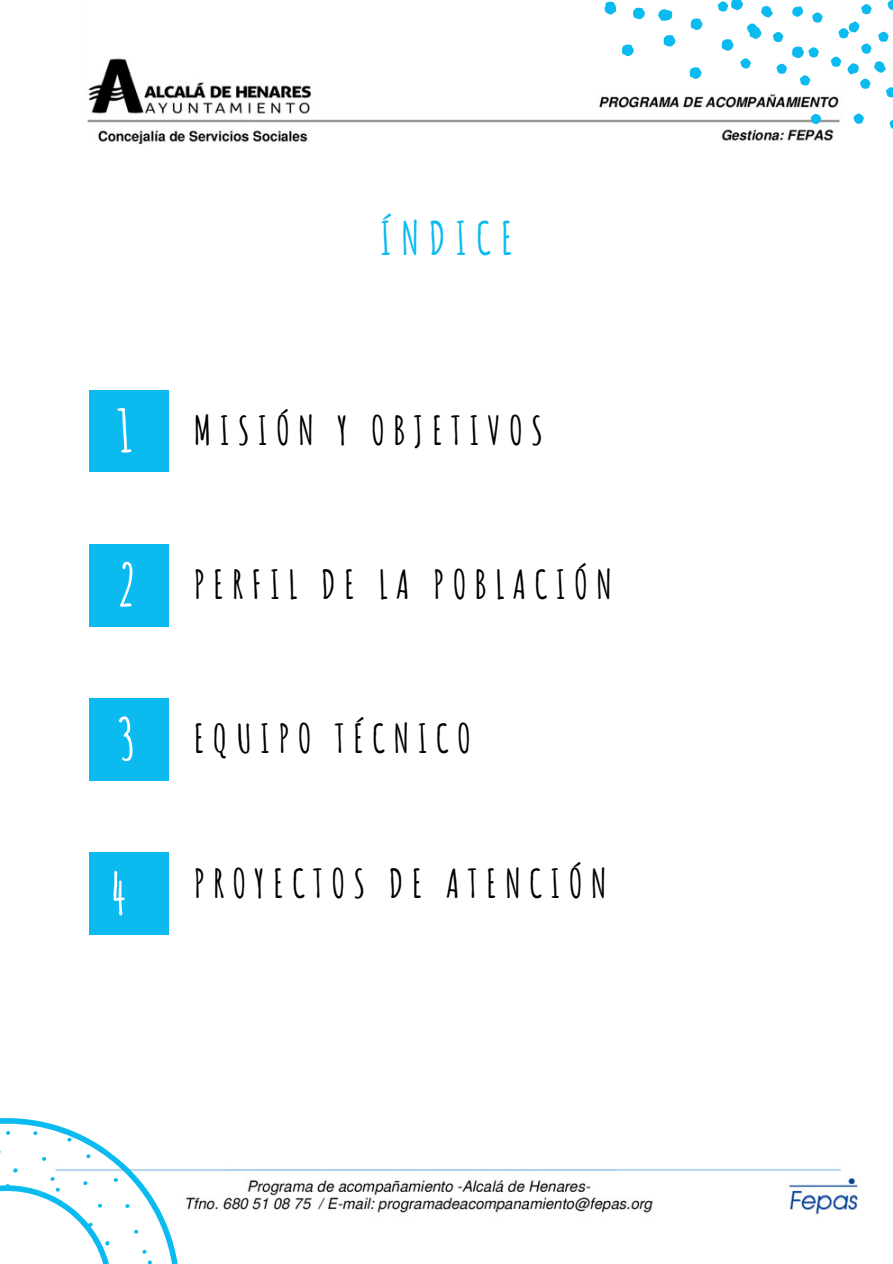
<style>
.page{position:relative;width:893px;height:1264px;background:#fff}
.page>*{position:absolute;margin:0;border:0;box-sizing:border-box;transform-origin:0 0}
.t1{font:700 57.45px "Amatic SC";color:#fff}
.t2{font:700 45px "Amatic SC";letter-spacing:.21em;color:#0bbbef}
.t3{font:700 39px "Amatic SC";letter-spacing:.21em;color:#000}
</style>
<div class="page">
<img style="left:87px;top:1px;width:771px;height:1214px">
<div style="left:89px;top:390px;width:79px;height:82px;background:#0bbbef"></div>
<div style="left:89px;top:544px;width:79px;height:82px;background:#0bbbef"></div>
<div style="left:89px;top:698px;width:79px;height:82px;background:#0bbbef"></div>
<div style="left:89px;top:852px;width:79px;height:82px;background:#0bbbef"></div>
<svg style="left:604px;top:2px;width:12px;height:13px"></svg>
<svg style="left:658px;top:9px;width:14px;height:12px"></svg>
<svg style="left:690px;top:18px;width:12px;height:12px"></svg>
<svg style="left:663px;top:35px;width:12px;height:12px"></svg>
<svg style="left:622px;top:44px;width:12px;height:12px"></svg>
<svg style="left:689px;top:67px;width:12px;height:11px"></svg>
<svg style="left:633px;top:8px;width:12px;height:11px"></svg>
<svg style="left:0;top:1047px;width:250px;height:216px"></svg>
<svg style="left:808px;top:112px;width:15px;height:14px"></svg>
<svg style="left:889px;top:120px;width:3px;height:9px"></svg>
<svg style="left:851px;top:112px;width:13px;height:14px"></svg>
<svg style="left:715px;top:0;width:177px;height:100px"></svg>
<p class="t1" style="left:117px;top:394px;width:17px">1</p>
<p class="t1" style="left:117px;top:548px;width:21px">2</p>
<p class="t1" style="left:117px;top:702px;width:21px">3</p>
<p class="t1" style="left:109px;top:856px;width:19px">4</p>
<p class="t2" style="left:380px;top:209px;width:135px">ÍNDICE</p>
<h1 class="t3" style="left:194px;top:405px;width:351px">MISIÓN Y OBJETIVOS</h1>
<p class="t3" style="left:194px;top:559px;width:419px">PERFIL DE LA POBLACIÓN</p>
<p class="t3" style="left:194px;top:713px;width:278px">EQUIPO TÉCNICO</p>
<p class="t3" style="left:194px;top:858px;width:414px">PROYECTOS DE ATENCIÓN</p>
</div>
